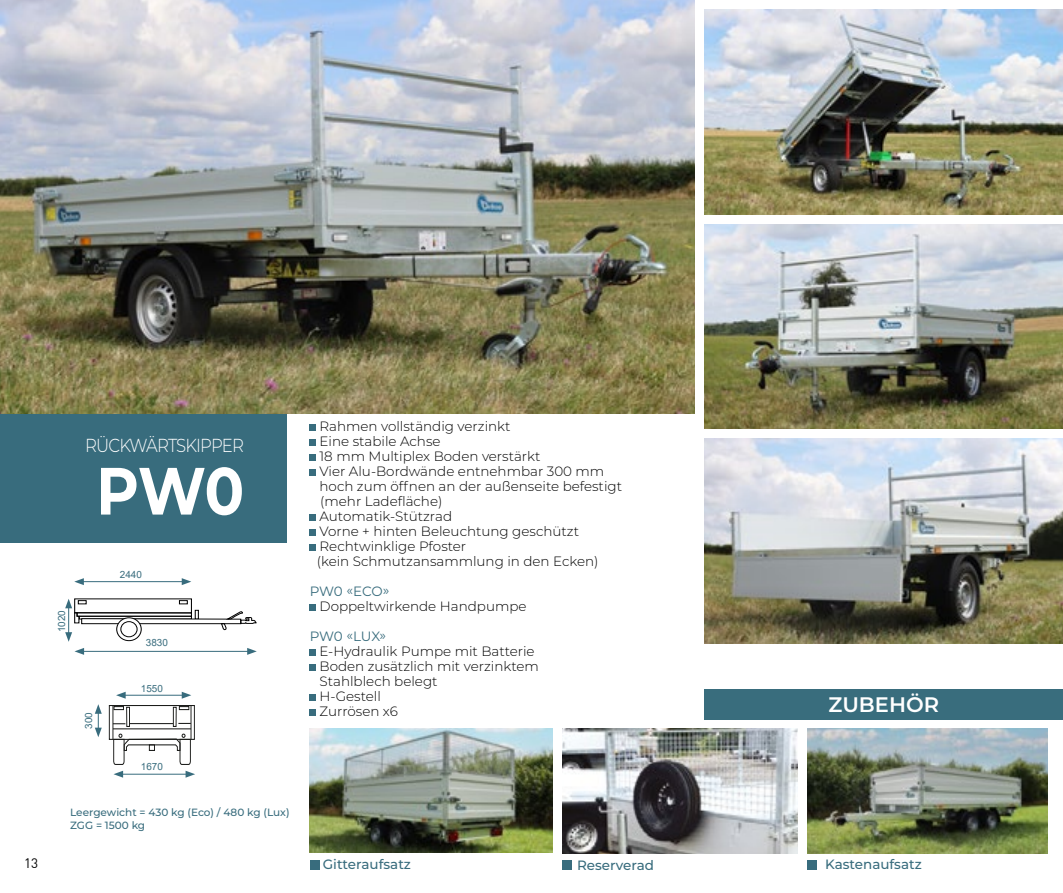
<style>
.page{position:relative;width:1063px;height:893px;background:#fff}
.page>*{position:absolute;margin:0;border:0;box-sizing:border-box;transform-origin:0 0}
.t1{font:700 66.75px "Montserrat";color:#fff;scale:.88 1}
.t2{font:600 21px "Montserrat";color:#fff}
.t3{font:300 18.75px "Montserrat";letter-spacing:-.05em;color:#fff;scale:.88 1}
.t4{font:300 13.5px/15px "Montserrat";color:#000}
.t5{font:500 13.5px "Montserrat";color:#386c7d}
.t6{font:13.5px "Montserrat";letter-spacing:-.015em;color:#386c7d}
.t7{font:13.5px "DIN";color:#000}
.t8{font:500 10.5px/12.6px "Montserrat";color:#386c7d}
.t9{font:9.9px "Arial";color:#386c7d}
</style>
<div class="page">
<div style="left:0;top:414px;width:287px;height:128px;background:#386c7d"></div>
<div style="left:705px;top:688px;width:358px;height:31px;background:#396d7d"></div>
<div style="left:310px;top:860px;width:10px;height:10px;background:#386c7d"></div>
<div style="left:807px;top:860px;width:10px;height:10px;background:#386c7d"></div>
<div style="left:563px;top:860px;width:9px;height:10px;background:#386c7d"></div>
<svg style="left:310px;top:424px;width:6px;height:6px"></svg>
<svg style="left:310px;top:439px;width:6px;height:6px"></svg>
<svg style="left:310px;top:454px;width:6px;height:6px"></svg>
<svg style="left:310px;top:469px;width:6px;height:6px"></svg>
<svg style="left:310px;top:514px;width:6px;height:6px"></svg>
<svg style="left:310px;top:529px;width:6px;height:6px"></svg>
<svg style="left:310px;top:544px;width:6px;height:6px"></svg>
<svg style="left:310px;top:604px;width:6px;height:6px"></svg>
<svg style="left:310px;top:649px;width:6px;height:6px"></svg>
<svg style="left:310px;top:664px;width:6px;height:6px"></svg>
<svg style="left:310px;top:694px;width:6px;height:6px"></svg>
<svg style="left:310px;top:709px;width:6px;height:6px"></svg>
<img style="left:0;top:0;width:694px;height:414px">
<img style="left:704px;top:10px;width:359px;height:204px">
<img style="left:704px;top:224px;width:359px;height:205px">
<img style="left:704px;top:439px;width:359px;height:204px">
<img style="left:563px;top:729px;width:234px;height:124px">
<img style="left:310px;top:728px;width:243px;height:125px">
<img style="left:807px;top:728px;width:241px;height:125px">
<hr style="left:81px;top:581px;width:103px;height:1px;background:#386c7d">
<svg style="left:74px;top:578px;width:10px;height:7px"></svg>
<svg style="left:182px;top:578px;width:9px;height:7px"></svg>
<hr style="left:82px;top:651px;width:168px;height:1px;background:#386c7d">
<svg style="left:75px;top:648px;width:9px;height:7px"></svg>
<svg style="left:247px;top:648px;width:10px;height:7px"></svg>
<svg style="left:65px;top:599px;width:192px;height:43px"></svg>
<hr style="left:123px;top:695px;width:61px;height:1px;background:#386c7d">
<svg style="left:116px;top:692px;width:10px;height:7px"></svg>
<svg style="left:182px;top:692px;width:9px;height:7px"></svg>
<hr style="left:121px;top:774px;width:67px;height:1px;background:#386c7d">
<svg style="left:114px;top:771px;width:9px;height:7px"></svg>
<svg style="left:186px;top:771px;width:9px;height:7px"></svg>
<svg style="left:95px;top:704px;width:7px;height:33px"></svg>
<div style="left:109px;top:705px;width:86px;height:35px;border:1px solid #1a1b19"></div>
<div style="left:114px;top:706px;width:10px;height:4px;border:1px solid #1a1b19"></div>
<div style="left:126px;top:707px;width:4px;height:20px;border:1px solid #1a1b19"></div>
<div style="left:179px;top:706px;width:10px;height:4px;border:1px solid #1a1b19"></div>
<div style="left:173px;top:707px;width:4px;height:20px;border:1px solid #1a1b19"></div>
<hr style="left:113px;top:705px;width:1px;height:34px;background:#1a1b19">
<hr style="left:191px;top:705px;width:1px;height:34px;background:#1a1b19">
<hr style="left:113px;top:728px;width:78px;height:1px;background:#1a1b19">
<svg style="left:178px;top:723px;width:13px;height:1px"></svg>
<hr style="left:130px;top:723px;width:43px;height:1px;background:#1a1b19">
<svg style="left:113px;top:723px;width:12px;height:1px"></svg>
<svg style="left:113px;top:734px;width:78px;height:31px"></svg>
<h3 class="t3" style="left:85px;top:432px;width:182px">RÜCKWÄRTSKIPPER</h3>
<h1 class="t1" style="left:96px;top:443px;width:170px">PW0</h1>
<p class="t7" style="left:24px;top:855px;width:16px">13</p>
<p class="t9" style="left:55px;top:632px;width:24px;rotate:-90deg">1020</p>
<p class="t9" style="left:82px;top:729px;width:18px;rotate:-90deg">300</p>
<p class="t9" style="left:120px;top:567px;width:24px">2440</p>
<p class="t9" style="left:146px;top:636px;width:24px">3830</p>
<p class="t9" style="left:141px;top:681px;width:24px">1550</p>
<p class="t9" style="left:141px;top:759px;width:24px">1670</p>
<p class="t8" style="left:70px;top:806px;width:221px">Leergewicht = 430 kg (Eco) / 480 kg (Lux)<br>ZGG = 1500 kg</p>
<p class="t4" style="left:317px;top:419px;width:307px">Rahmen vollständig verzinkt<br>Eine stabile Achse<br>18 mm Multiplex Boden verstärkt<br>Vier Alu-Bordwände entnehmbar 300 mm hoch zum öffnen an der außenseite befestigt (mehr Ladefläche)<br>Automatik-Stützrad<br>Vorne + hinten Beleuchtung geschützt<br>Rechtwinklige Pfoster<br>(kein Schmutzansammlung in den Ecken)</p>
<p class="t6" style="left:310px;top:582px;width:81px">PW0 «ECO»</p>
<p class="t4" style="left:320px;top:599px;width:209px">Doppeltwirkende Handpumpe</p>
<p class="t6" style="left:310px;top:627px;width:78px">PW0 «LUX»</p>
<p class="t4" style="left:320px;top:644px;width:221px">E-Hydraulik Pumpe mit Batterie<br>Boden zusätzlich mit verzinktem<br>Stahlblech belegt<br>H-Gestell<br>Zurrösen x6</p>
<h2 class="t2" style="left:828px;top:689px;width:112px">ZUBEHÖR</h2>
<p class="t5" style="left:323px;top:855px;width:90px">Gitteraufsatz</p>
<p class="t5" style="left:825px;top:855px;width:98px">Kastenaufsatz</p>
<p class="t5" style="left:577px;top:855px;width:79px">Reserverad</p>
</div>
